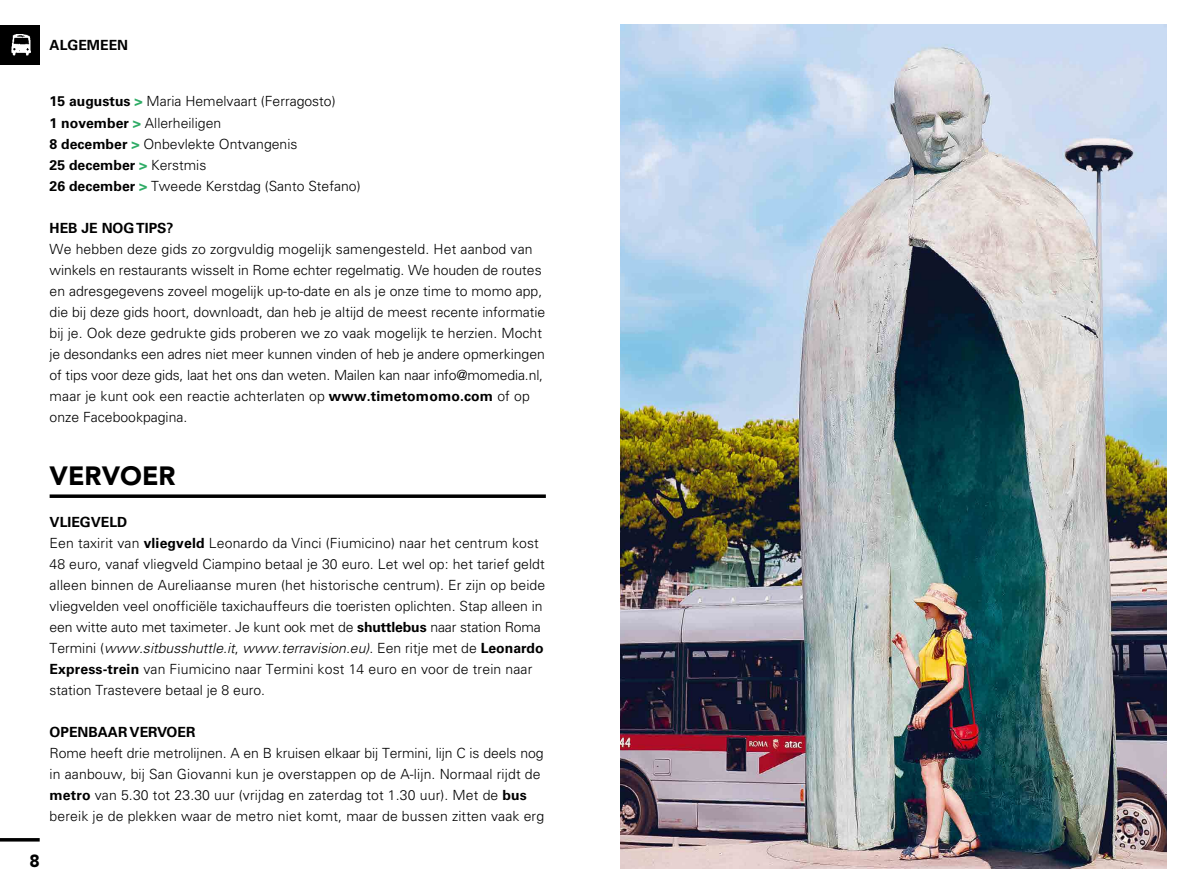
<style>
.page{position:relative;width:1191px;height:893px;background:#fff}
.page>*{position:absolute;margin:0;border:0;box-sizing:border-box;transform-origin:0 0}
.t1{font:900 26.25px "Avenir LT Std";color:#000}
.t2{font:900 17.5px "Avenir LT Std";color:#000}
.t3{font:300 14px/21px "Univers LT Std";color:#000}
.t4{font:700 14px "Univers LT Std";color:#000}
.s1{font-weight:700}
.s2{font-weight:700;color:#2fac66}
.s3{font-style:italic}
</style>
<div class="page">
<svg style="left:50px;top:494px;width:496px;height:4px;background:#1f1f1f"></svg>
<hr style="left:0;top:838px;width:40px;height:3px;background:#000">
<div style="left:0;top:25px;width:40px;height:39px;background:#000"></div>
<img style="left:11px;top:34px;width:20px;height:22px">
<img style="left:620px;top:25px;width:546px;height:843px">
<p class="t4" style="left:50px;top:37px;width:80px">ALGEMEEN</p>
<p class="t3" style="left:50px;top:91px;width:312px"><span class="s1">15 augustus</span> <span class="s2">&gt;</span> Maria Hemelvaart (Ferragosto)<br><span class="s1">1 november</span> <span class="s2">&gt;</span> Allerheiligen<br><span class="s1">8 december</span> <span class="s2">&gt;</span> Onbevlekte Ontvangenis<br><span class="s1">25 december</span> <span class="s2">&gt;</span> Kerstmis<br><span class="s1">26 december</span> <span class="s2">&gt;</span> Tweede Kerstdag (Santo Stefano)</p>
<p class="t4" style="left:50px;top:219px;width:125px">HEB JE NOG TIPS?</p>
<p class="t3" style="left:50px;top:238px;width:497px">We hebben deze gids zo zorgvuldig mogelijk samengesteld. Het aanbod van winkels en restaurants wisselt in Rome echter regelmatig. We houden de routes en adresgegevens zoveel mogelijk up-to-date en als je onze time to momo app, die bij deze gids hoort, downloadt, dan heb je altijd de meest recente informatie bij je. Ook deze gedrukte gids proberen we zo vaak mogelijk te herzien. Mocht je desondanks een adres niet meer kunnen vinden of heb je andere opmerkingen of tips voor deze gids, laat het ons dan weten. Mailen kan naar info@momedia.nl, maar je kunt ook een reactie achterlaten op <span class="s1">www.timetomomo.com</span> of op onze Facebookpagina.</p>
<h1 class="t1" style="left:50px;top:459px;width:127px">VERVOER</h1>
<p class="t3" style="left:50px;top:511px;width:497px"><span class="s1">VLIEGVELD<br></span>Een taxirit van <span class="s1">vliegveld</span> Leonardo da Vinci (Fiumicino) naar het centrum kost 48 euro, vanaf vliegveld Ciampino betaal je 30 euro. Let wel op: het tarief geldt alleen binnen de Aureliaanse muren (het historische centrum). Er zijn op beide vliegvelden veel onofficiële taxichauffeurs die toeristen oplichten. Stap alleen in een witte auto met taximeter. Je kunt ook met de <span class="s1">shuttlebus</span> naar station Roma Termini (<span class="s3">www.sitbusshuttle.it</span>, <span class="s3">www.terravision.eu)</span>. Een ritje met de <span class="s1">Leonardo Express-trein</span> van Fiumicino naar Termini kost 14 euro en voor de trein naar station Trastevere betaal je 8 euro.</p>
<p class="t4" style="left:50px;top:723px;width:147px">OPENBAAR VERVOER</p>
<p class="t3" style="left:50px;top:742px;width:496px">Rome heeft drie metrolijnen. A en B kruisen elkaar bij Termini, lijn C is deels nog in aanbouw, bij San Giovanni kun je overstappen op de A-lijn. Normaal rijdt de <span class="s1">metro</span> van 5.30 tot 23.30 uur (vrijdag en zaterdag tot 1.30 uur). Met de <span class="s1">bus </span>bereik je de plekken waar de metro niet komt, maar de bussen zitten vaak erg</p>
<p class="t2" style="left:29px;top:850px;width:12px">8</p>
</div>
